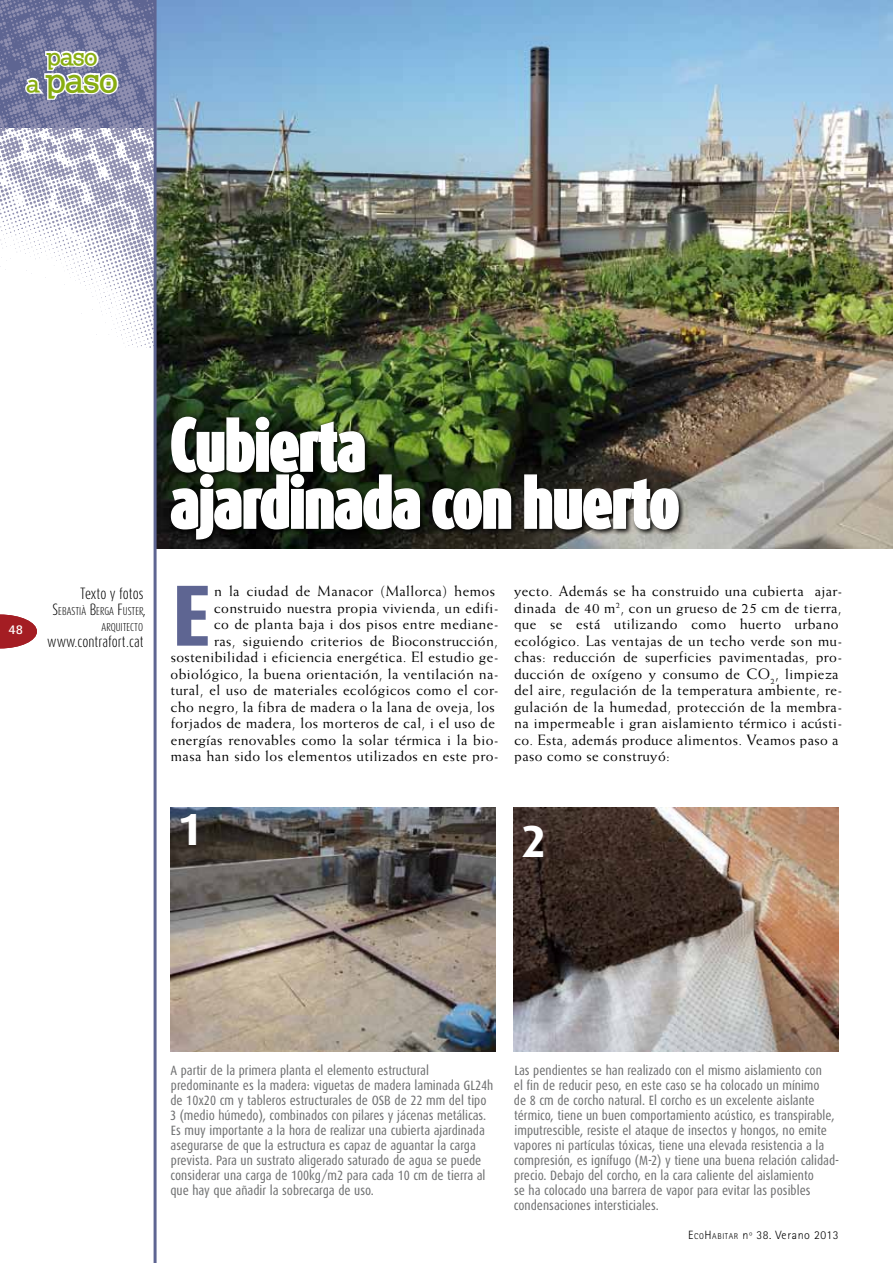
<style>
.page{position:relative;width:893px;height:1263px;background:#fff}
.page>*{position:absolute;margin:0;border:0;box-sizing:border-box;transform-origin:0 0}
.t1{font:700 87px "Dax";color:#5e6592}
.t2{font:900 63px/57px "Dax Compact";letter-spacing:-.025em;color:#fff}
.t3{font:700 45px "Dax";color:#fff}
.t4{font:700 36px "Klein Slabserif";color:#88ad11}
.t5{font:700 25.5px "Klein Slabserif";color:#88ad11}
.t6{font:15px/16.5px "Weiss";letter-spacing:.025em;color:#000;text-align:right}
.t7{font:13.5px/15px "Dax Condensed";color:#707172}
.t8{font:300 13.5px "Dax Compact";letter-spacing:-.005em;color:#000}
.t9{font:700 13.5px "Rotis Sans Serif";color:#fff}
.t10{font:300 12px "Rotis Sans Serif";letter-spacing:.05em;color:#000}
.t11{font:300 9.45px/16.2px "Dax Compact";color:#000;text-align:right}
.s1{font-size:25.5px}
.s2{font-size:13.5px}
.s3{font-style:inherit}
.s4{font-size:8.4px}
</style>
<div class="page">
<img style="left:170px;top:807px;width:325px;height:245px">
<img style="left:157px;top:0;width:736px;height:549px">
<svg style="left:0;top:614px;width:37px;height:34px"></svg>
<img style="left:0;top:0;width:154px;height:347px">
<hr style="left:154px;top:0;width:3px;height:1263px;background:#5e6592">
<div style="left:168px;top:414px;width:518px;height:133px;background:#000;opacity:.98"></div>
<svg style="left:170px;top:416px;width:251px;height:124px;background:#323a2d"></svg>
<svg style="left:431px;top:487px;width:81px;height:43px;background:#373835"></svg>
<svg style="left:523px;top:474px;width:157px;height:56px;background:#41403d"></svg>
<svg style="left:23px;top:49px;width:97px;height:52px"></svg>
<img style="left:513px;top:807px;width:326px;height:245px">
<h3 class="t5" style="left:46px;top:42px;width:53px">paso</h3>
<h3 class="t4" style="left:26px;top:59px;width:93px"><span class="s1">a</span> paso</h3>
<p class="t9" style="left:9px;top:621px;width:16px">48</p>
<p class="t9" style="left:13px;top:623px;width:16px">48</p>
<p class="t8" style="left:80px;top:584px;width:65px">Texto y fotos</p>
<p class="t11" style="left:53px;top:603px;width:95px"><span class="s2">S</span>EBASTIÀ <span class="s2">B</span> ERGA <span class="s2">F</span>USTER<span class="s2">,<br></span>ARQUITECTO</p>
<p class="t8" style="left:47px;top:633px;width:98px">www.contrafort.cat</p>
<h2 class="t2" style="left:170px;top:416px;width:511px">Cubierta<br>ajardinada con huerto</h2>
<p class="t6" style="left:171px;top:583px;width:330px">n la ciudad de Manacor (Mallorca) hemos construido nuestra propia vivienda, un edifi-<br>co de planta baja i dos pisos entre mediane-<br>ras, siguiendo criterios de Bioconstrucción, sostenibilidad i eficiencia energética. El estudio ge&shy;obiológico, la buena orientación, la ventilación na&shy;tural, el uso de materiales ecológicos como el cor&shy;cho negro, la fibra de madera o la lana de oveja, los forjados de madera, los morteros de cal, i el uso de energías renovables como la solar térmica i la bio&shy;masa han sido los elementos utilizados en este pro-</p>
<p class="t6" style="left:514px;top:583px;width:330px;text-align:left">yecto. Además se ha construido una cubierta ajar&shy;dinada de 40 m<sup>2</sup>, con un grueso de 25 cm de tierra, que se está utilizando como huerto urbano ecológico. Las ventajas de un techo verde son mu&shy;chas: reducción de superficies pavimentadas, pro&shy;ducción de oxígeno y consumo de CO<sub>2</sub>, limpieza del aire, regulación de la temperatura ambiente, re&shy;gulación de la humedad, protección de la membra&shy;na impermeable i gran aislamiento térmico i acústi&shy;co. Esta, además produce alimentos. Veamos paso a paso como se construyó:</p>
<h1 class="t1" style="left:171px;top:566px;width:41px">E</h1>
<h3 class="t3" style="left:177px;top:804px;width:27px">1</h3>
<h3 class="t3" style="left:521px;top:816px;width:27px">2</h3>
<p class="t7" style="left:170px;top:1063px;width:325px">A partir de la primera planta el elemento estructural predominante es la madera: viguetas de madera laminada GL24h de 10x20 cm y tableros estructurales de OSB de 22 mm del tipo 3 (medio húmedo), combinados con pilares y jácenas metálicas.<br>Es muy importante a la hora de realizar una cubierta ajardinada asegurarse de que la estructura es capaz de aguantar la carga prevista. Para un sustrato aligerado saturado de agua se puede considerar una carga de 100kg/m2 para cada 10 cm de tierra al que hay que añadir la sobrecarga de uso.</p>
<p class="t7" style="left:514px;top:1063px;width:327px">Las pendientes se han realizado con el mismo aislamiento con<br>el fin de reducir peso, en este caso se ha colocado un mínimo<br>de 8 cm de corcho natural. El corcho es un excelente aislante térmico, tiene un buen comportamiento acústico, es transpirable, imputrescible, resiste el ataque de insectos y hongos, no emite vapores ni partículas tóxicas, tiene una elevada resistencia a la compresión, es ignífugo (M-2) y tiene una buena relación calidad&shy;precio. Debajo del corcho, en la cara caliente del aislamiento<br>se ha colocado una barrera de vapor para evitar las posibles condensaciones intersticiales.</p>
<p class="t10" style="left:688px;top:1228px;width:152px"><span class="s3">E</span><span class="s4">CO</span><span class="s3">H</span><span class="s4">ABITAR</span> nº 38. Verano 2013</p>
</div>
